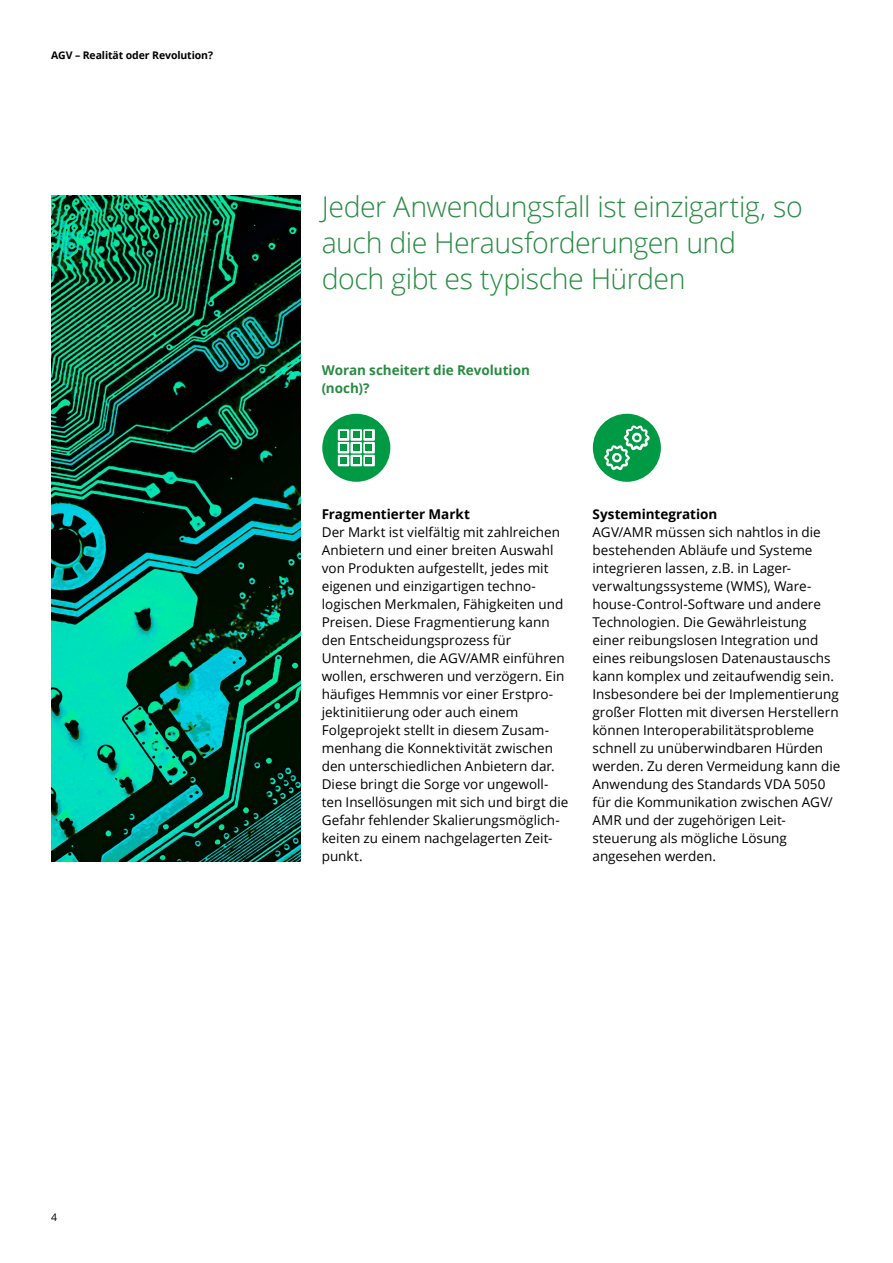
<style>
.page{position:relative;width:893px;height:1263px;background:#fff}
.page>*{position:absolute;margin:0;border:0;box-sizing:border-box;transform-origin:0 0}
.t1{font:300 28.5px/36px "Open Sans";letter-spacing:-.02em;color:#298a42}
.t2{font:13.5px/18px "Open Sans";color:#000}
.t3{font:700 13.5px "Open Sans";color:#000}
.t4{font:700 13.5px/18px "Open Sans";color:#298a42}
.t5{font:700 10.5px "Open Sans";letter-spacing:-.01em;color:#000}
.t6{font:10.5px "Open Sans";color:#000}
</style>
<div class="page">
<svg style="left:322px;top:413px;width:69px;height:69px"></svg>
<div style="left:365px;top:431px;width:7px;height:7px;background:#009a44"></div>
<div style="left:340px;top:444px;width:7px;height:7px;background:#009a44"></div>
<svg style="left:592px;top:413px;width:69px;height:69px"></svg>
<img style="left:51px;top:195px;width:249px;height:666px">
<p class="t5" style="left:51px;top:48px;width:164px">AGV – Realität oder Revolution?</p>
<h1 class="t1" style="left:322px;top:188px;width:483px">Jeder Anwendungsfall ist einzigartig, so auch die Herausforderungen und doch gibt es typische Hürden</h1>
<p class="t4" style="left:322px;top:361px;width:210px">Woran scheitert die Revolution (noch)?</p>
<p class="t3" style="left:322px;top:504px;width:150px">Fragmentierter Markt</p>
<p class="t2" style="left:322px;top:523px;width:248px">Der Markt ist vielfältig mit zahlreichen Anbietern und einer breiten Auswahl von Produkten aufgestellt, jedes mit eigenen und einzigartigen techno&shy;logischen Merkmalen, Fähigkeiten und Preisen. Diese Fragmentierung kann den Entscheidungsprozess für Unternehmen, die AGV/AMR einführen wollen, erschweren und verzögern. Ein häufiges Hemmnis vor einer Erstpro&shy;jektinitiierung oder auch einem Folgeprojekt stellt in diesem Zusam&shy;menhang die Konnektivität zwischen den unterschiedlichen Anbietern dar.<br>Diese bringt die Sorge vor ungewoll&shy;ten Insellösungen mit sich und birgt die Gefahr fehlender Skalierungsmöglich&shy;keiten zu einem nachgelagerten Zeit&shy;punkt.</p>
<p class="t3" style="left:592px;top:505px;width:126px">Systemintegration</p>
<p class="t2" style="left:592px;top:523px;width:249px">AGV/AMR müssen sich nahtlos in die bestehenden Abläufe und Systeme integrieren lassen, z.B. in Lager&shy;verwaltungssysteme (WMS), Ware&shy;house-Control-Software und andere Technologien. Die Gewährleistung einer reibungslosen Integration und eines reibungslosen Datenaustauschs kann komplex und zeitaufwendig sein.<br>Insbesondere bei der Implementierung großer Flotten mit diversen Herstellern können Interoperabilitätsprobleme schnell zu unüberwindbaren Hürden werden. Zu deren Vermeidung kann die Anwendung des Standards VDA 5050 für die Kommunikation zwischen AGV/ AMR und der zugehörigen Leit&shy;steuerung als mögliche Lösung angesehen werden.</p>
<p class="t6" style="left:51px;top:1210px;width:8px">4</p>
</div>
